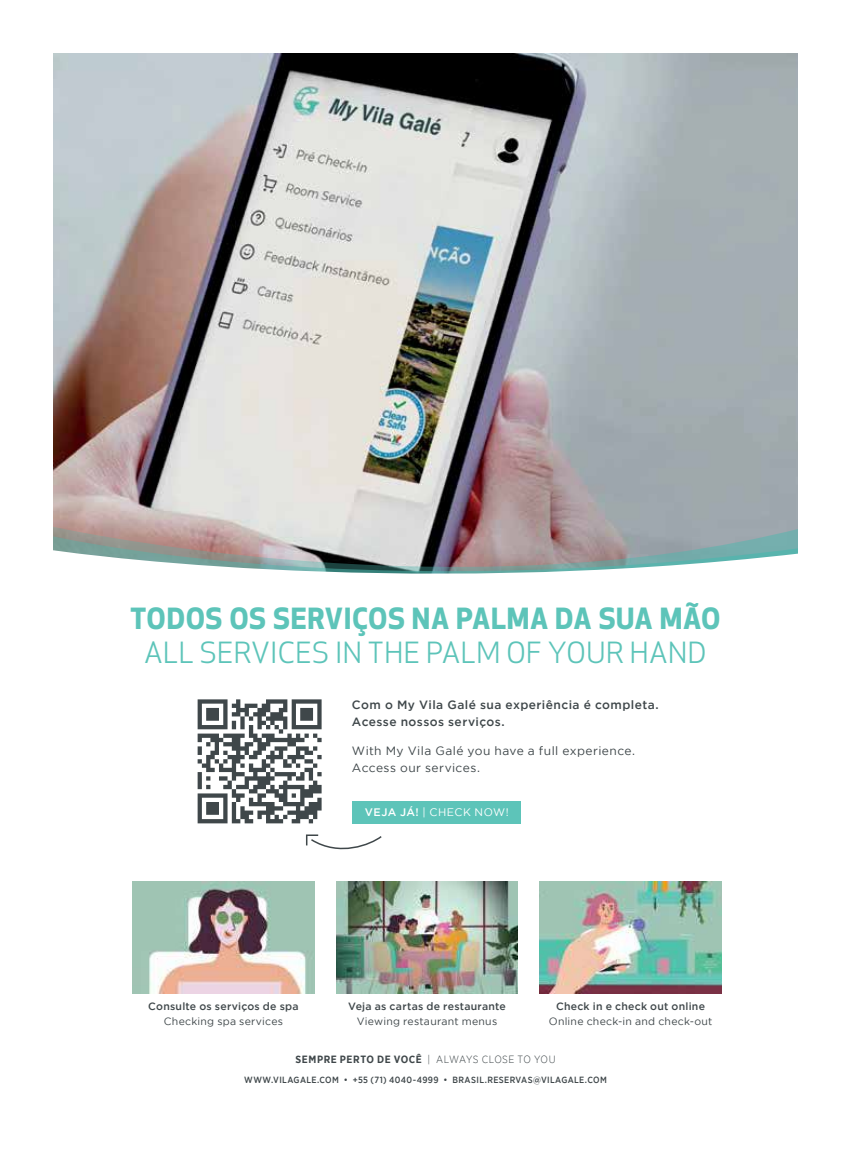
<style>
.page{position:relative;width:851px;height:1149px;background:#fff}
.page>*{position:absolute;margin:0;border:0;box-sizing:border-box;transform-origin:0 0}
.t1{font:700 28.5px "Apex New";letter-spacing:.02em;color:#5dc4b9}
.t2{font:28.5px "Apex New";letter-spacing:.02em;color:#5dc4b9}
.t3{font:500 12px/17.4px "Gotham";letter-spacing:.035em;color:#3f474a}
.t4{font:12px/17.4px "Gotham";letter-spacing:.035em;color:#3f474a}
.t5{font:10.95px "Gotham";letter-spacing:.05em;color:#fff}
.t6{font:500 10.5px "Gotham";letter-spacing:.02em;color:#3f474a}
.t7{font:10.5px "Gotham";letter-spacing:.025em;color:#3f474a}
.t8{font:700 10.5px "Gotham Narrow";letter-spacing:.055em;color:#3f474a}
.t9{font:500 9px "Gotham Narrow";letter-spacing:.04em;color:#3f474a}
.s1{font-weight:500}
.s2{font-weight:300}
</style>
<div class="page">
<img style="left:53px;top:53px;width:744px;height:472px">
<svg style="left:53px;top:525px;width:744px;height:9px;background:#b4a9ab"></svg>
<svg style="left:53px;top:534px;width:744px;height:15px;background:#a8a3a4"></svg>
<svg style="left:53px;top:549px;width:744px;height:351px"></svg>
<img style="left:336px;top:881px;width:181px;height:112px">
<img style="left:539px;top:881px;width:182px;height:112px">
<img style="left:133px;top:881px;width:181px;height:112px">
<div style="left:352px;top:800px;width:169px;height:23px;background:#5dc4b9"></div>
<svg style="left:197px;top:699px;width:124px;height:124px"></svg>
<svg style="left:305px;top:833px;width:78px;height:23px"></svg>
<h1 class="t1" style="left:130px;top:597px;width:591px">TODOS OS SERVIÇOS NA PALMA DA SUA MÃO</h1>
<h1 class="t2" style="left:144px;top:634px;width:563px">ALL SERVICES IN THE PALM OF YOUR HAND</h1>
<p class="t3" style="left:352px;top:695px;width:308px">Com o My Vila Galé sua experiência é completa.<br>Acesse nossos serviços.</p>
<p class="t4" style="left:352px;top:741px;width:285px">With My Vila Galé you have a full experience.<br>Access our services.</p>
<p class="t5" style="left:365px;top:805px;width:145px"><span class="s1">VEJA JÁ!</span> | CHECK NOW!</p>
<p class="t6" style="left:148px;top:999px;width:152px">Consulte os serviços de spa</p>
<p class="t7" style="left:164px;top:1013px;width:121px">Checking spa services</p>
<p class="t6" style="left:348px;top:999px;width:159px">Veja as cartas de restaurante</p>
<p class="t7" style="left:357px;top:1013px;width:142px">Viewing restaurant menus</p>
<p class="t6" style="left:556px;top:999px;width:150px">Check in e check out online</p>
<p class="t7" style="left:548px;top:1013px;width:165px">Online check-in and check-out</p>
<p class="t8" style="left:295px;top:1051px;width:262px">SEMPRE PERTO DE VOCÊ <span class="s2">| ALWAYS CLOSE TO YOU</span></p>
<p class="t9" style="left:244px;top:1073px;width:364px">WWW.VILAGALE.COM • +55 (71) 4040-4999 • BRASIL.RESERVAS@VILAGALE.COM</p>
</div>
